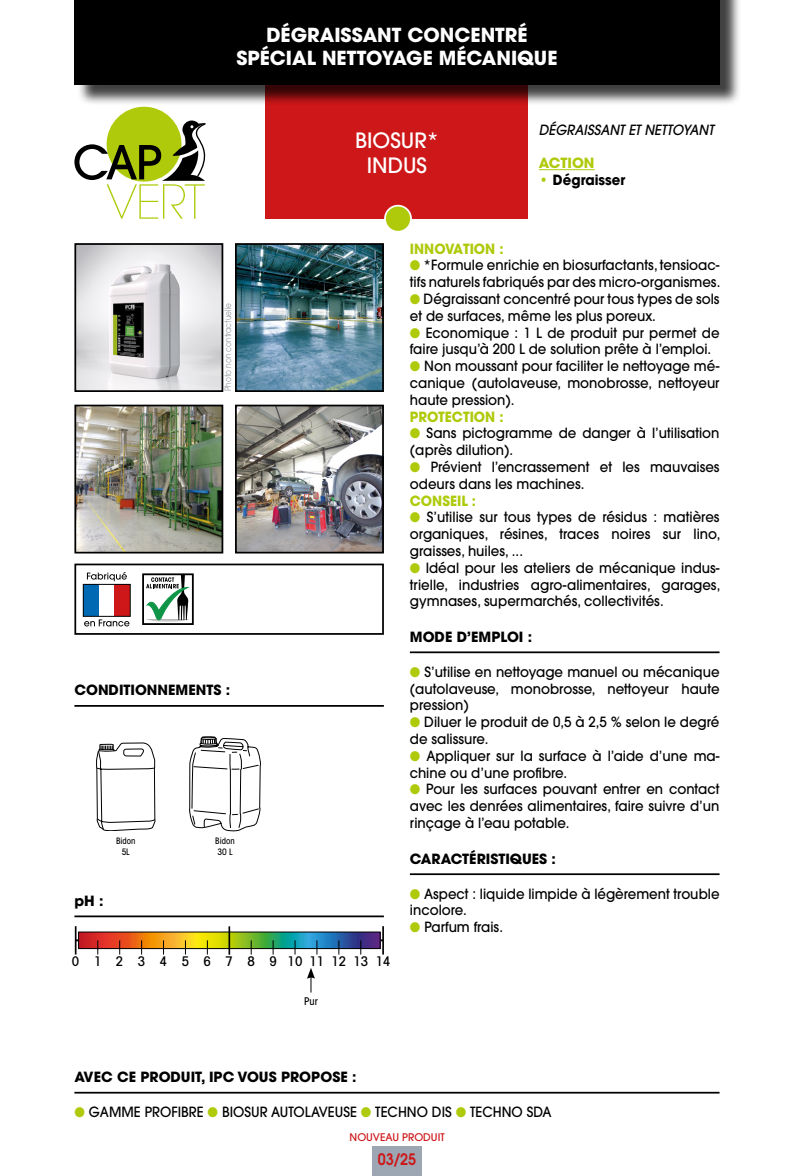
<style>
.page{position:relative;width:794px;height:1176px;background:#fff}
.page>*{position:absolute;margin:0;border:0;box-sizing:border-box;transform-origin:0 0}
.t1{font:500 21px "ITC Avant Garde Std";color:#fff}
.t2{font:700 19.25px "ITC Avant Garde Std";color:#fff}
.t3{font:600 15.75px "ITC Avant Garde Std";color:#cd1719;scale:.9 1}
.t4{font:500 14px/16.8px "ITC Avant Garde Std";color:#000;scale:.95 1}
.t5{font:700 14px "ITC Avant Garde Std";color:#000}
.t6{font:700 14px "ITC Avant Garde Std";color:#afca0b;scale:.95 1}
.t7{font:italic 500 14px "ITC Avant Garde Std";color:#000;scale:.95 1}
.t8{font:700 14px "ITC Avant Garde Std";color:#000;scale:.95 1}
.t9{font:700 14px "ITC Avant Garde Std";color:#afca0b}
.t10{font:500 condensed 13.3px "Avant Garde";letter-spacing:.265em;color:#000}
.t11{font:500 10.5px "ITC Avant Garde Std";color:#cd1719}
.t12{font:500 condensed 10.5px "ITC Avant Garde Std";color:#000}
.t13{font:8.75px "ITC Avant Garde Std";color:#91989c;scale:.85 1}
.t14{font:500 condensed 8.75px "ITC Avant Garde Std";color:#000}
.s1{color:#afca0b}
</style>
<div class="page">
<div style="left:266px;top:79px;width:262px;height:140px;background:#cd1719"></div>
<div style="left:74px;top:563px;width:310px;height:72px;border:2px solid #000"></div>
<div style="left:372px;top:1146px;width:50px;height:30px;background:#9ca7b3"></div>
<div style="left:107px;top:107px;width:74px;height:75px;background:#afca0b;border-radius:50%"></div>
<svg style="left:74px;top:121px;width:132px;height:98px"></svg>
<div style="left:385px;top:206px;width:26px;height:26px;background:#afca0b;border-radius:50%"></div>
<div style="left:384px;top:205px;width:28px;height:28px;border:2px solid #fff;border-radius:50%"></div>
<div style="left:77px;top:0;width:664px;height:106px;background:#000;opacity:.75"></div>
<div style="left:74px;top:0;width:645px;height:84px;background:#000"></div>
<hr style="left:74px;top:705px;width:310px;height:2px;background:#000">
<hr style="left:410px;top:651px;width:309px;height:2px;background:#000">
<hr style="left:410px;top:873px;width:309px;height:2px;background:#000">
<img style="left:77px;top:246px;width:143px;height:143px">
<div style="left:74px;top:243px;width:149px;height:149px;border:2px solid #000"></div>
<img style="left:77px;top:408px;width:143px;height:142px">
<div style="left:74px;top:405px;width:149px;height:148px;border:2px solid #000"></div>
<img style="left:238px;top:246px;width:143px;height:143px">
<div style="left:235px;top:243px;width:149px;height:149px;border:2px solid #000"></div>
<img style="left:238px;top:408px;width:143px;height:142px">
<div style="left:235px;top:405px;width:149px;height:148px;border:2px solid #000"></div>
<hr style="left:74px;top:915px;width:310px;height:2px;background:#000">
<hr style="left:76px;top:939px;width:307px;height:2px;background:#000">
<svg style="left:75px;top:926px;width:306px;height:29px"></svg>
<hr style="left:228px;top:926px;width:2px;height:28px;background:#000">
<hr style="left:382px;top:926px;width:2px;height:28px;background:#000">
<svg style="left:307px;top:968px;width:8px;height:24px"></svg>
<hr style="left:539px;top:169px;width:55px;height:1px;background:#afca0b">
<svg style="left:96px;top:743px;width:59px;height:88px"></svg>
<div style="left:83px;top:584px;width:16px;height:32px;background:#0069b4"></div>
<div style="left:115px;top:584px;width:15px;height:32px;background:#cd1719"></div>
<div style="left:83px;top:584px;width:48px;height:33px;border:1px solid #000"></div>
<svg style="left:87px;top:572px;width:40px;height:9px"></svg>
<svg style="left:84px;top:619px;width:45px;height:7px"></svg>
<div style="left:142px;top:573px;width:52px;height:52px;border:2px solid #000"></div>
<svg style="left:146px;top:574px;width:44px;height:51px"></svg>
<svg style="left:189px;top:736px;width:72px;height:95px"></svg>
<hr style="left:74px;top:1092px;width:645px;height:1px;background:#000">
<p class="t2" style="left:266px;top:22px;width:263px">DÉGRAISSANT CONCENTRÉ</p>
<p class="t2" style="left:236px;top:45px;width:323px">SPÉCIAL NETTOYAGE MÉCANIQUE</p>
<p class="t13" style="left:223px;top:391px;width:105px;rotate:-90deg">Photo non contractuelle</p>
<p class="t5" style="left:74px;top:681px;width:157px">CONDITIONNEMENTS :</p>
<p class="t14" style="left:116px;top:836px;width:21px">Bidon</p>
<p class="t14" style="left:122px;top:846px;width:10px">5L</p>
<p class="t5" style="left:74px;top:891px;width:31px">pH :</p>
<p class="t14" style="left:215px;top:836px;width:21px">Bidon</p>
<p class="t14" style="left:217px;top:846px;width:17px">30 L</p>
<p class="t1" style="left:355px;top:127px;width:85px">BIOSUR*</p>
<p class="t1" style="left:367px;top:152px;width:62px">INDUS</p>
<p class="t7" style="left:539px;top:121px;width:186px">DÉGRAISSANT ET NETTOYANT</p>
<p class="t9" style="left:539px;top:154px;width:57px">ACTION</p>
<p class="t8" style="left:539px;top:171px;width:92px"><span class="s1">•</span> Dégraisser</p>
<p class="t6" style="left:410px;top:239px;width:100px">INNOVATION :</p>
<p class="t4" style="left:410px;top:257px;width:328px"><span class="s1">●</span> *Formule enrichie en biosurfactants, tensioac&shy;tifs naturels fabriqués par des micro-organismes.</p>
<p class="t4" style="left:410px;top:290px;width:327px"><span class="s1">●</span> Dégraissant concentré pour tous types de sols et de surfaces, même les plus poreux.</p>
<p class="t4" style="left:410px;top:324px;width:327px"><span class="s1">●</span> Economique : 1 L de produit pur permet de faire jusqu’à 200 L de solution prête à l’emploi.</p>
<p class="t4" style="left:410px;top:357px;width:327px;text-align:justify"><span class="s1">●</span> Non moussant pour faciliter le nettoyage mé&shy;canique (autolaveuse, monobrosse, nettoyeur haute pression).</p>
<p class="t6" style="left:410px;top:407px;width:100px">PROTECTION :</p>
<p class="t4" style="left:410px;top:425px;width:327px"><span class="s1">●</span> Sans pictogramme de danger à l’utilisation (après dilution).</p>
<p class="t4" style="left:410px;top:458px;width:327px"><span class="s1">●</span> Prévient l’encrassement et les mauvaises odeurs dans les machines.</p>
<p class="t6" style="left:410px;top:491px;width:71px">CONSEIL :</p>
<p class="t4" style="left:410px;top:509px;width:328px;text-align:justify"><span class="s1">●</span> S’utilise sur tous types de résidus : matières organiques, résines, traces noires sur lino, graisses, huiles, ...</p>
<p class="t4" style="left:410px;top:559px;width:328px;text-align:justify"><span class="s1">●</span> Idéal pour les ateliers de mécanique indus&shy;trielle, industries agro-alimentaires, garages, gymnases, supermarchés, collectivités.</p>
<p class="t5" style="left:410px;top:627px;width:124px">MODE D’EMPLOI :</p>
<p class="t4" style="left:410px;top:663px;width:327px;text-align:justify"><span class="s1">●</span> S’utilise en nettoyage manuel ou mécanique (autolaveuse, monobrosse, nettoyeur haute pression)</p>
<p class="t4" style="left:410px;top:713px;width:327px"><span class="s1">●</span> Diluer le produit de 0,5 à 2,5 % selon le degré de salissure.</p>
<p class="t4" style="left:410px;top:747px;width:327px"><span class="s1">●</span> Appliquer sur la surface à l’aide d’une ma&shy;chine ou d’une profibre.</p>
<p class="t4" style="left:410px;top:781px;width:327px;text-align:justify"><span class="s1">●</span> Pour les surfaces pouvant entrer en contact avec les denrées alimentaires, faire suivre d’un rinçage à l’eau potable.</p>
<p class="t5" style="left:410px;top:849px;width:148px">CARACTÉRISTIQUES :</p>
<p class="t4" style="left:410px;top:885px;width:327px"><span class="s1">●</span> Aspect : liquide limpide à légèrement trouble incolore.</p>
<p class="t4" style="left:410px;top:918px;width:100px"><span class="s1">●</span> Parfum frais.</p>
<p class="t10" style="left:72px;top:953px;width:320px">0 1 2 3 4 5 6 7 8 91011121314</p>
<p class="t12" style="left:304px;top:994px;width:15px">Pur</p>
<p class="t5" style="left:74px;top:1067px;width:283px">AVEC CE PRODUIT, IPC VOUS PROPOSE :</p>
<p class="t4" style="left:74px;top:1103px;width:504px"><span class="s1">●</span> GAMME PROFIBRE <span class="s1">●</span> BIOSUR AUTOLAVEUSE <span class="s1">●</span> TECHNO DIS <span class="s1">●</span> TECHNO SDA</p>
<p class="t11" style="left:349px;top:1130px;width:97px">NOUVEAU PRODUIT</p>
<p class="t3" style="left:378px;top:1149px;width:44px">03/25</p>
</div>
